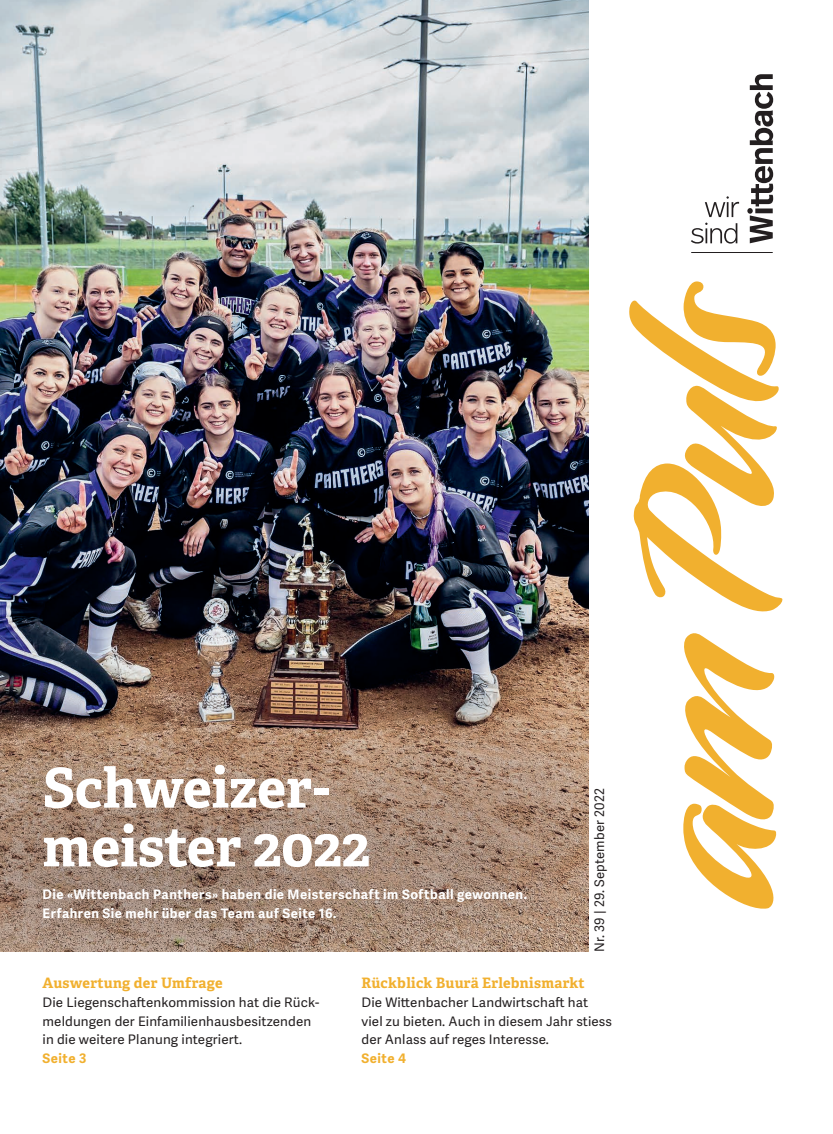
<style>
.page{position:relative;width:833px;height:1134px;background:#fff}
.page>*{position:absolute;margin:0;border:0;box-sizing:border-box;transform-origin:0 0}
.t1{font:700 55px/58.8px "Adelle";letter-spacing:-.005em;color:#fff}
.t2{font:700 14.38px "Adelle";letter-spacing:.02em;color:#f1b02f}
.t3{font:13.12px/18.8px "Adelle Sans";letter-spacing:.01em;color:#231f20}
.t4{font:700 13.12px/18.8px "Adelle Sans";letter-spacing:.035em;color:#fff}
.t5{font:700 13.12px "Adelle Sans";letter-spacing:.035em;color:#f1b02f}
</style>
<div class="page">
<img style="left:0;top:0;width:589px;height:952px">
<svg style="left:629px;top:281px;width:154px;height:628px"></svg>
<hr style="left:691px;top:252px;width:81px;height:1px;background:#231f20">
<svg style="left:747px;top:74px;width:26px;height:169px"></svg>
<svg style="left:691px;top:223px;width:46px;height:21px"></svg>
<svg style="left:705px;top:196px;width:34px;height:21px"></svg>
<h1 class="t1" style="left:43px;top:759px;width:329px">Schweizer&shy;meister 2022</h1>
<p class="t4" style="left:43px;top:885px;width:486px">Die «Wittenbach Panthers» haben die Meisterschaft im Softball gewonnen.<br>Erfahren Sie mehr über das Team auf Seite 16.</p>
<p class="t3" style="left:590px;top:952px;width:165px;rotate:-90deg">Nr. 39 | 29. September 2022</p>
<p class="t2" style="left:43px;top:974px;width:182px">Auswertung der Umfrage</p>
<p class="t3" style="left:43px;top:993px;width:278px">Die Liegenschaftenkommission hat die Rück&shy;meldungen der Einfamilienhausbesitzenden in die weitere Planung integriert.</p>
<p class="t5" style="left:43px;top:1050px;width:45px">Seite 3</p>
<p class="t2" style="left:361px;top:974px;width:225px">Rückblick Buurä Erlebnismarkt</p>
<p class="t3" style="left:361px;top:993px;width:252px">Die Wittenbacher Landwirtschaft hat viel zu bieten. Auch in diesem Jahr stiess der Anlass auf reges Interesse.</p>
<p class="t5" style="left:361px;top:1050px;width:46px">Seite 4</p>
</div>
